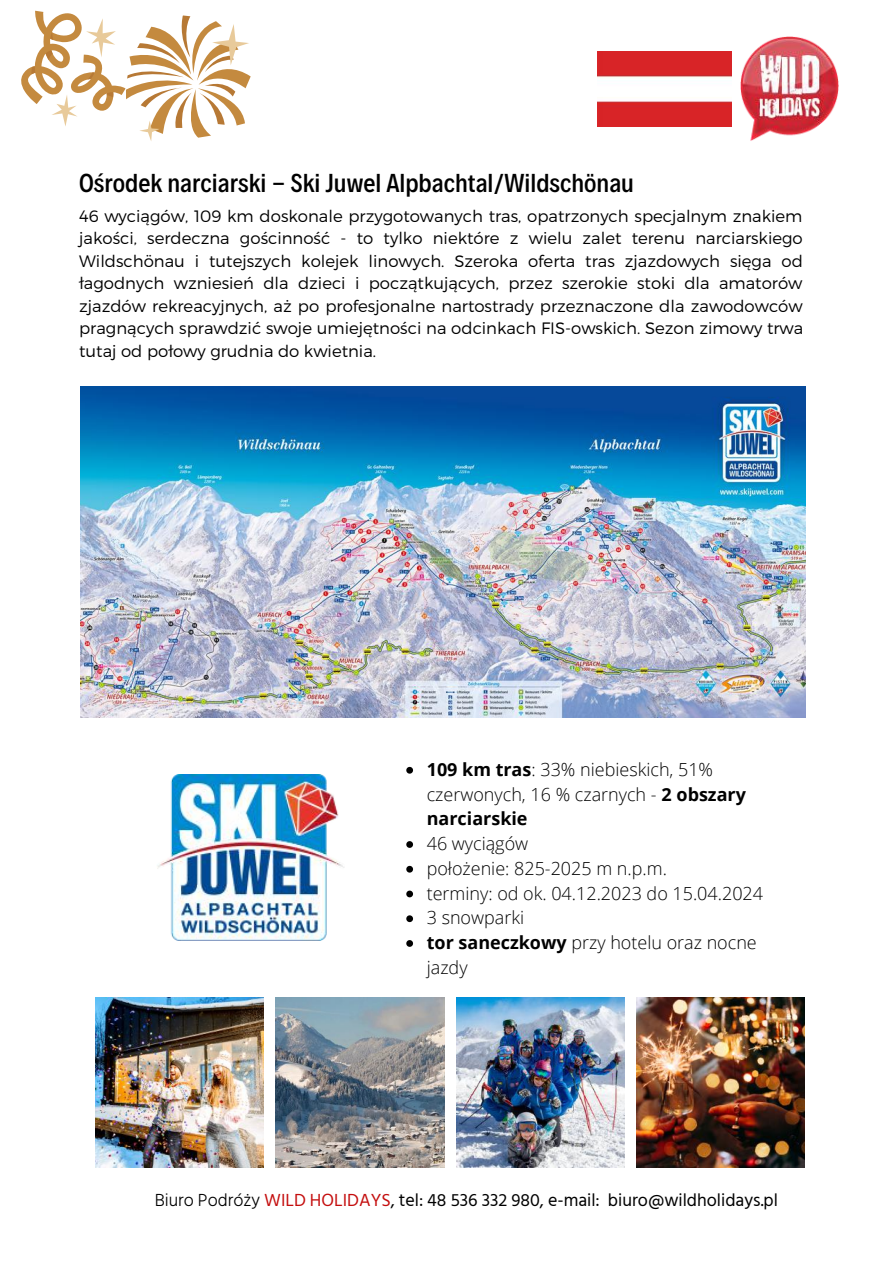
<style>
.page{position:relative;width:893px;height:1264px;background:#fff}
.page>*{position:absolute;margin:0;border:0;box-sizing:border-box;transform-origin:0 0}
.t1{font:500 26.25px "Decalotype";color:#000}
.t2{font:300 18px/24.8px "Open Sans";color:#000}
.t3{font:18px "Hind Siliguri";color:#000}
.t4{font:300 16.5px/22.5px "Montserrat";color:#000;text-align:justify}
.s1{font-weight:700}
.s2{font-weight:300}
.s3{color:#c40e0e}
</style>
<div class="page">
<img style="left:95px;top:997px;width:169px;height:170px">
<img style="left:275px;top:997px;width:170px;height:170px">
<img style="left:456px;top:997px;width:168px;height:170px">
<img style="left:636px;top:997px;width:168px;height:170px">
<img style="left:81px;top:386px;width:724px;height:332px">
<img style="left:157px;top:774px;width:187px;height:166px">
<svg style="left:21px;top:11px;width:230px;height:130px"></svg>
<svg style="left:406px;top:767px;width:7px;height:6px"></svg>
<svg style="left:406px;top:841px;width:7px;height:6px"></svg>
<svg style="left:406px;top:865px;width:7px;height:7px"></svg>
<svg style="left:406px;top:890px;width:7px;height:7px"></svg>
<svg style="left:406px;top:915px;width:7px;height:7px"></svg>
<svg style="left:406px;top:940px;width:7px;height:6px"></svg>
<img style="left:740px;top:37px;width:98px;height:104px">
<img style="left:597px;top:52px;width:134px;height:75px">
<h1 class="t1" style="left:79px;top:166px;width:556px">Ośrodek narciarski - Ski Juwel Alpbachtal/Wildschönau</h1>
<p class="t4" style="left:79px;top:204px;width:725px">46 wyciągów, 109 km doskonale przygotowanych tras, opatrzonych specjalnym znakiem jakości, serdeczna gościnność - to tylko niektóre z wielu zalet terenu narciarskiego Wildschönau i tutejszych kolejek linowych. Szeroka oferta tras zjazdowych sięga od łagodnych wzniesień dla dzieci i początkujących, przez szerokie stoki dla amatorów zjazdów rekreacyjnych, aż po profesjonalne nartostrady przeznaczone dla zawodowców pragnących sprawdzić swoje umiejętności na odcinkach FIS-owskich. Sezon zimowy trwa tutaj od połowy grudnia do kwietnia.</p>
<p class="t2" style="left:426px;top:756px;width:321px"><span class="s1">109 km tras</span>: 33% niebieskich, 51% czerwonych, 16 % czarnych - <span class="s1">2 obszary narciarskie</span></p>
<p class="t2" style="left:426px;top:830px;width:338px">46 wyciągów<br>położenie: 825-2025 m n.p.m.<br>terminy: od ok. 04.12.2023 do 15.04.2024<br>3 snowparki<br><span class="s1">tor saneczkowy</span> przy hotelu oraz nocne jazdy</p>
<p class="t3" style="left:155px;top:1188px;width:624px"><span class="s2">Biuro Podróży</span> <span class="s3">WILD HOLIDAYS</span>, tel: 48 536 332 980, e-mail: biuro@wildholidays.pl</p>
</div>
